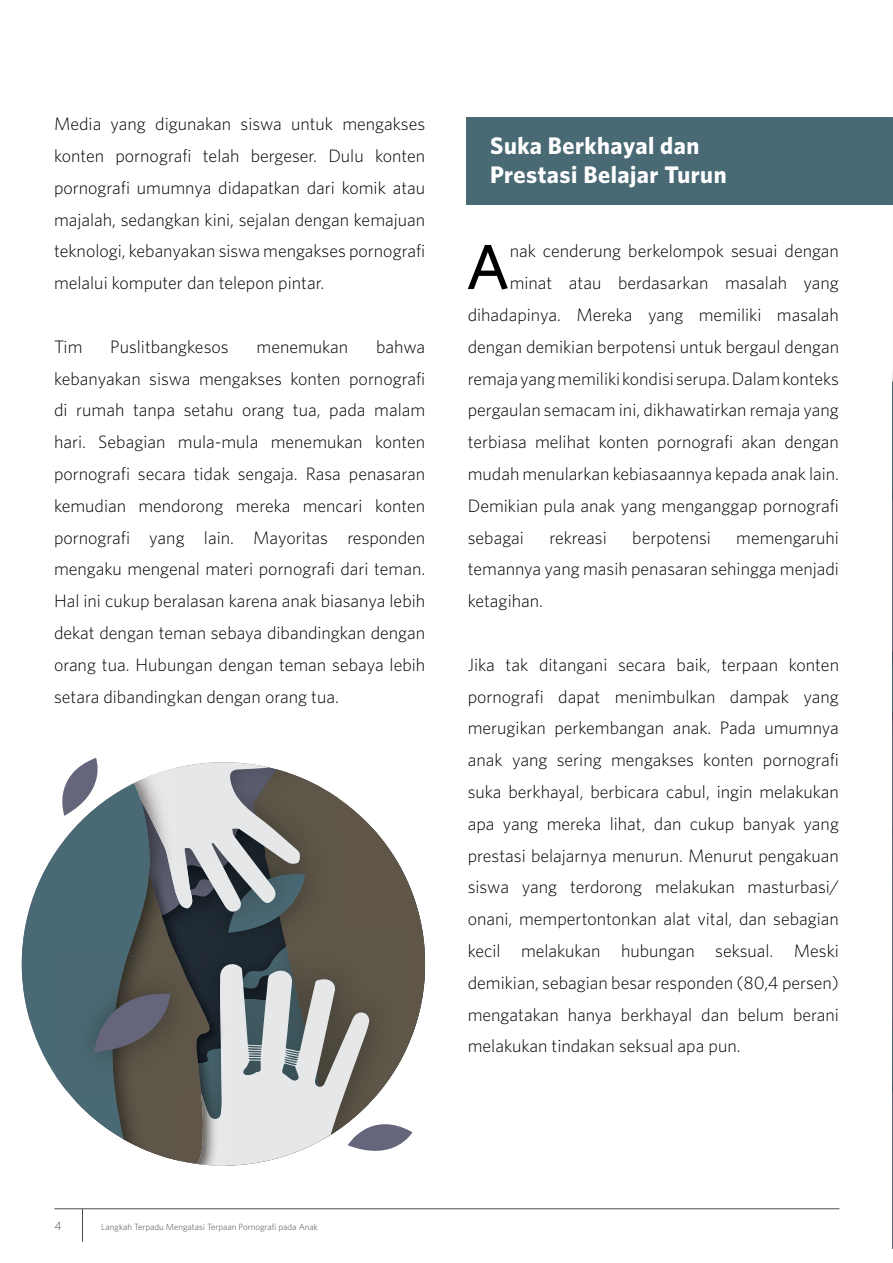
<style>
.page{position:relative;width:893px;height:1263px;background:#fff}
.page>*{position:absolute;margin:0;border:0;box-sizing:border-box;transform-origin:0 0}
.t1{font:500 63.6px "Whitney";color:#000}
.t2{font:700 24px/28.8px "Whitney";letter-spacing:.02em;color:#fff}
.t3{font:300 18px/31.8px "Whitney";color:#000;text-align:justify}
.t4{font:300 12px "Whitney";color:#4d4d4f}
.t5{font:300 9px "Whitney";color:#4d4d4f}
</style>
<div class="page">
<hr style="left:54px;top:1208px;width:785px;height:1px;background:#4d4d4f">
<hr style="left:82px;top:1209px;width:1px;height:33px;background:#4d4d4f">
<svg style="left:892px;top:204px;width:1px;height:1045px"></svg>
<div style="left:466px;top:117px;width:427px;height:87px;background:#496975"></div>
<svg style="left:23px;top:758px;width:402px;height:407px"></svg>
<p class="t3" style="left:54px;top:108px;width:373px">Media yang digunakan siswa untuk mengakses konten pornografi telah bergeser. Dulu konten pornografi umumnya didapatkan dari komik atau majalah, sedangkan kini, sejalan dengan kemajuan teknologi, kebanyakan siswa mengakses pornografi melalui komputer dan telepon pintar.</p>
<p class="t3" style="left:54px;top:330px;width:30px">Tim</p>
<p class="t3" style="left:110px;top:330px;width:120px">Puslitbangkesos</p>
<p class="t3" style="left:257px;top:330px;width:93px">menemukan</p>
<p class="t3" style="left:54px;top:330px;width:373px;text-indent:322px">bahwa kebanyakan siswa mengakses konten pornografi di rumah tanpa setahu orang tua, pada malam hari. Sebagian mula-mula menemukan konten pornografi secara tidak sengaja. Rasa penasaran kemudian mendorong mereka mencari konten pornografi yang lain. Mayoritas responden mengaku mengenal materi pornografi dari teman.<br>Hal ini cukup beralasan karena anak biasanya lebih dekat dengan teman sebaya dibandingkan dengan orang tua. Hubungan dengan teman sebaya lebih setara dibandingkan dengan orang tua.</p>
<h2 class="t2" style="left:490px;top:131px;width:238px">Suka Berkhayal dan<br>Prestasi Belajar Turun</h2>
<h1 class="t1" style="left:466px;top:229px;width:45px">A</h1>
<p class="t3" style="left:510px;top:235px;width:331px">nak cenderung berkelompok sesuai dengan</p>
<p class="t3" style="left:510px;top:267px;width:331px">minat atau berdasarkan masalah yang</p>
<p class="t3" style="left:468px;top:298px;width:373px">dihadapinya. Mereka yang memiliki masalah</p>
<p class="t3" style="left:468px;top:330px;width:373px">dengan demikian berpotensi untuk bergaul dengan</p>
<p class="t3" style="left:468px;top:362px;width:373px">remaja yang memiliki kondisi serupa. Dalam konteks</p>
<p class="t3" style="left:468px;top:394px;width:373px">pergaulan semacam ini, dikhawatirkan remaja yang</p>
<p class="t3" style="left:468px;top:426px;width:373px">terbiasa melihat konten pornografi akan dengan</p>
<p class="t3" style="left:468px;top:457px;width:373px">mudah menularkan kebiasaannya kepada anak lain.</p>
<p class="t3" style="left:468px;top:489px;width:373px">Demikian pula anak yang menganggap pornografi</p>
<p class="t3" style="left:468px;top:521px;width:58px">sebagai</p>
<p class="t3" style="left:549px;top:521px;width:59px">rekreasi</p>
<p class="t3" style="left:632px;top:521px;width:80px">berpotensi</p>
<p class="t3" style="left:468px;top:521px;width:373px;text-indent:269px">memengaruhi temannya yang masih penasaran sehingga menjadi ketagihan.</p>
<p class="t3" style="left:468px;top:648px;width:373px">Jika tak ditangani secara baik, terpaan konten pornografi dapat menimbulkan dampak yang merugikan perkembangan anak. Pada umumnya anak yang sering mengakses konten pornografi suka berkhayal, berbicara cabul, ingin melakukan apa yang mereka lihat, dan cukup banyak yang prestasi belajarnya menurun. Menurut pengakuan siswa yang terdorong melakukan masturbasi/ onani, mempertontonkan alat vital, dan sebagian kecil melakukan hubungan seksual. Meski demikian, sebagian besar responden (80,4 persen) mengatakan hanya berkhayal dan belum berani melakukan tindakan seksual apa pun.</p>
<p class="t4" style="left:54px;top:1219px;width:9px">4</p>
<p class="t5" style="left:101px;top:1221px;width:218px">Langkah Terpadu Mengatasi Terpaan Pornografi pada Anak</p>
</div>
